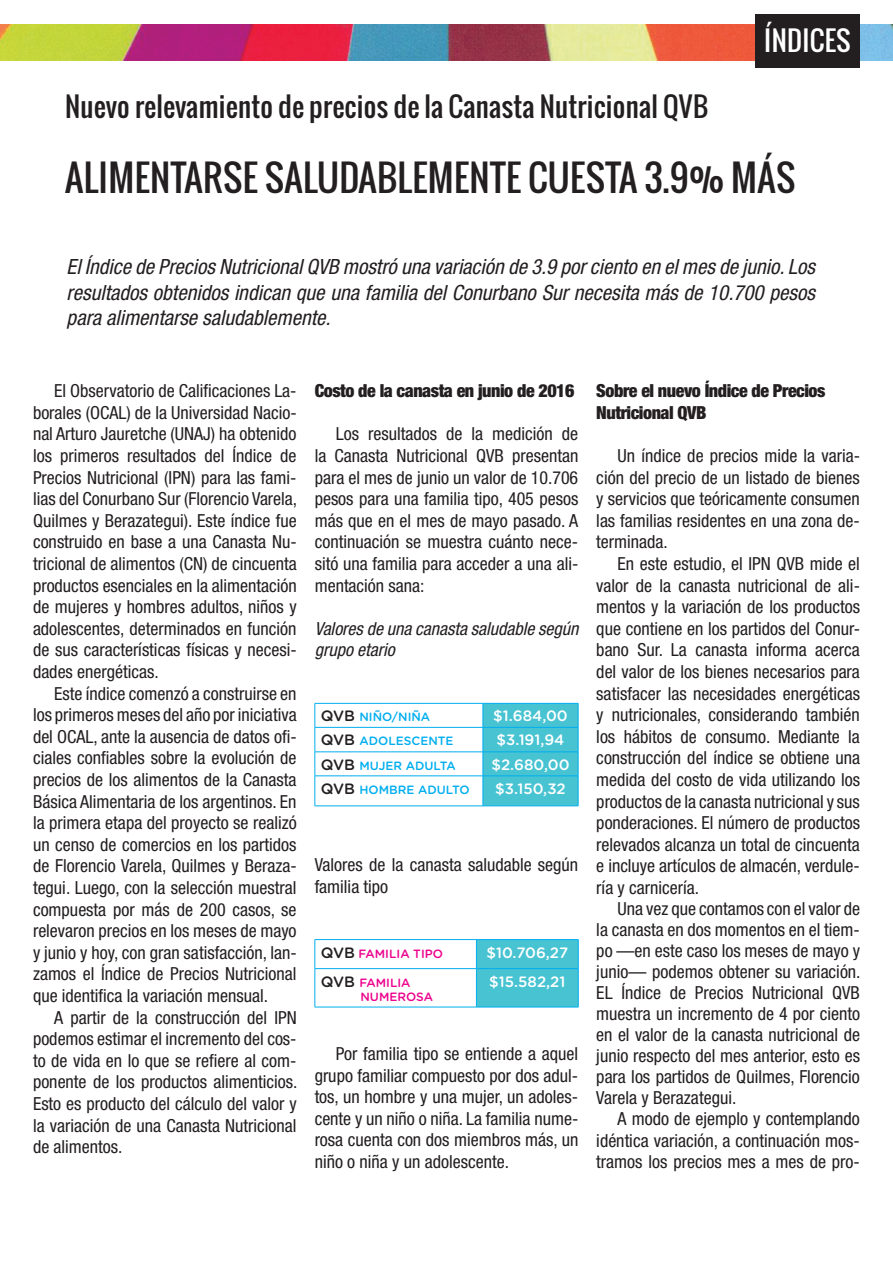
<style>
.page{position:relative;width:893px;height:1263px;background:#fff}
.page>*{position:absolute;margin:0;border:0;box-sizing:border-box;transform-origin:0 0}
.t1{font:36px "Oswald";letter-spacing:.01em;color:#231f20}
.t2{font:27px "Oswald";letter-spacing:.01em;color:#231f20}
.t3{font:27px "Oswald";letter-spacing:.01em;color:#fff}
.t4{font:italic condensed 21px/25.2px "Helvetica Neue LT Std";color:#231f20;text-align:justify}
.t5{font:condensed 18px/21.6px "Helvetica Neue LT Std";color:#231f20;text-align:justify}
.t6{font:900 condensed 18px/21.6px "Helvetica Neue LT Std";letter-spacing:-.025em;color:#231f20}
.t7{font:italic condensed 18px/21.6px "Helvetica Neue LT Std";color:#231f20}
.t8{font:500 15px "Gotham Rounded";color:#fff}
.t9{font:500 12px "Gotham Rounded";color:#00aeef}
.t10{font:500 12px/14.4px "Gotham Rounded";color:#ed028c}
.s1{font-size:15px;color:#231f20}
</style>
<div class="page">
<img style="left:0;top:24px;width:893px;height:36px">
<div style="left:755px;top:14px;width:105px;height:53px;background:#231f20"></div>
<hr style="left:315px;top:703px;width:168px;height:1px;background:#00aeef">
<hr style="left:315px;top:727px;width:168px;height:1px;background:#00aeef">
<hr style="left:315px;top:751px;width:168px;height:1px;background:#00aeef">
<svg style="left:315px;top:703px;width:1px;height:72px"></svg>
<svg style="left:483px;top:703px;width:96px;height:103px;background:#43c1d3"></svg>
<hr style="left:315px;top:775px;width:168px;height:1px;background:#00aeef">
<hr style="left:315px;top:776px;width:1px;height:30px;background:#00aeef">
<hr style="left:483px;top:775px;width:95px;height:1px;background:#00aeef">
<hr style="left:483px;top:776px;width:1px;height:30px;background:#00aeef">
<hr style="left:578px;top:776px;width:1px;height:30px;background:#00aeef">
<hr style="left:315px;top:806px;width:168px;height:1px;background:#00aeef">
<hr style="left:483px;top:806px;width:95px;height:1px;background:#00aeef">
<hr style="left:315px;top:939px;width:161px;height:1px;background:#00aeef">
<svg style="left:315px;top:940px;width:1px;height:28px"></svg>
<div style="left:476px;top:939px;width:103px;height:68px;background:#47c3d2"></div>
<hr style="left:315px;top:968px;width:161px;height:1px;background:#00aeef">
<hr style="left:315px;top:969px;width:1px;height:38px;background:#00aeef">
<hr style="left:476px;top:968px;width:102px;height:1px;background:#00aeef">
<hr style="left:476px;top:969px;width:1px;height:38px;background:#00aeef">
<hr style="left:578px;top:969px;width:1px;height:38px;background:#00aeef">
<hr style="left:315px;top:1007px;width:161px;height:1px;background:#00aeef">
<hr style="left:476px;top:1007px;width:102px;height:1px;background:#00aeef">
<h2 class="t3" style="left:764px;top:20px;width:88px">ÍNDICES</h2>
<h2 class="t2" style="left:65px;top:86px;width:644px">Nuevo relevamiento de precios de la Canasta Nutricional QVB</h2>
<h1 class="t1" style="left:65px;top:151px;width:732px">ALIMENTARSE SALUDABLEMENTE CUESTA 3.9% MÁS</h1>
<p class="t4" style="left:67px;top:255px;width:750px">El Índice de Precios Nutricional QVB mostró una variación de 3.9 por ciento en el mes de junio. Los resultados obtenidos indican que una familia del Conurbano Sur necesita más de 10.700 pesos para alimentarse saludablemente.</p>
<p class="t5" style="left:33px;top:380px;width:266px;text-indent:21px">El Observatorio de Calificaciones La&shy;borales (OCAL) de la Universidad Nacio&shy;nal Arturo Jauretche (UNAJ) ha obtenido los primeros resultados del Índice de Precios Nutricional (IPN) para las fami&shy;lias del Conurbano Sur (Florencio Varela, Quilmes y Berazategui). Este índice fue construido en base a una Canasta Nu&shy;tricional de alimentos (CN) de cincuenta productos esenciales en la alimentación de mujeres y hombres adultos, niños y adolescentes, determinados en función de sus características físicas y necesi&shy;dades energéticas.</p>
<p class="t5" style="left:33px;top:682px;width:265px;text-indent:21px">Este índice comenzó a construirse en los primeros meses del año por iniciativa del OCAL, ante la ausencia de datos ofi&shy;ciales confiables sobre la evolución de precios de los alimentos de la Canasta Básica Alimentaria de los argentinos. En la primera etapa del proyecto se realizó un censo de comercios en los partidos de Florencio Varela, Quilmes y Beraza&shy;tegui. Luego, con la selección muestral compuesta por más de 200 casos, se relevaron precios en los meses de mayo y junio y hoy, con gran satisfacción, lan&shy;zamos el Índice de Precios Nutricional que identifica la variación mensual.</p>
<p class="t5" style="left:33px;top:1006px;width:266px;text-indent:21px">A partir de la construcción del IPN podemos estimar el incremento del cos&shy;to de vida en lo que se refiere al com&shy;ponente de los productos alimenticios.<br>Esto es producto del cálculo del valor y la variación de una Canasta Nutricional de alimentos.</p>
<p class="t6" style="left:315px;top:380px;width:261px">Costo de la canasta en junio de 2016</p>
<p class="t5" style="left:315px;top:423px;width:265px;text-indent:21px">Los resultados de la medición de la Canasta Nutricional QVB presentan para el mes de junio un valor de 10.706 pesos para una familia tipo, 405 pesos más que en el mes de mayo pasado. A continuación se muestra cuánto nece&shy;sitó una familia para acceder a una ali&shy;mentación sana:</p>
<p class="t7" style="left:315px;top:618px;width:265px">Valores de una canasta saludable según grupo etario</p>
<p class="t9" style="left:321px;top:708px;width:111px"><span class="s1">QVB</span> NIÑO/NIÑA</p>
<p class="t8" style="left:493px;top:705px;width:76px">$1.684,00</p>
<p class="t9" style="left:321px;top:732px;width:134px"><span class="s1">QVB</span> ADOLESCENTE</p>
<p class="t8" style="left:496px;top:729px;width:70px">$3.191,94</p>
<p class="t9" style="left:321px;top:757px;width:136px"><span class="s1">QVB</span> MUJER ADULTA</p>
<p class="t8" style="left:491px;top:754px;width:80px">$2.680,00</p>
<p class="t9" style="left:321px;top:781px;width:150px"><span class="s1">QVB</span> HOMBRE ADULTO</p>
<p class="t8" style="left:495px;top:778px;width:72px">$3.150,32</p>
<p class="t5" style="left:315px;top:854px;width:265px">Valores de la canasta saludable según familia tipo</p>
<p class="t10" style="left:321px;top:946px;width:124px"><span class="s1">QVB</span> FAMILIA TIPO</p>
<p class="t8" style="left:486px;top:941px;width:83px">$10.706,27</p>
<p class="t10" style="left:360px;top:975px;width:74px;text-indent:-40px"><span class="s1">QVB</span> FAMILIA<br>NUMEROSA</p>
<p class="t8" style="left:489px;top:971px;width:78px">$15.582,21</p>
<p class="t5" style="left:315px;top:1043px;width:265px;text-indent:21px">Por familia tipo se entiende a aquel grupo familiar compuesto por dos adul&shy;tos, un hombre y una mujer, un adoles&shy;cente y un niño o niña. La familia nume&shy;rosa cuenta con dos miembros más, un niño o niña y un adolescente.</p>
<p class="t6" style="left:596px;top:380px;width:231px">Sobre el nuevo Índice de Precios<br>Nutricional QVB</p>
<p class="t5" style="left:596px;top:445px;width:265px;text-indent:21px">Un índice de precios mide la varia&shy;ción del precio de un listado de bienes y servicios que teóricamente consumen las familias residentes en una zona de&shy;terminada.</p>
<p class="t5" style="left:596px;top:553px;width:265px;text-indent:21px">En este estudio, el IPN QVB mide el valor de la canasta nutricional de ali&shy;mentos y la variación de los productos que contiene en los partidos del Conur&shy;bano Sur. La canasta informa acerca del valor de los bienes necesarios para satisfacer las necesidades energéticas y nutricionales, considerando también los hábitos de consumo. Mediante la construcción del índice se obtiene una medida del costo de vida utilizando los productos de la canasta nutricional y sus ponderaciones. El número de productos relevados alcanza un total de cincuenta e incluye artículos de almacén, verdule&shy;ría y carnicería.</p>
<p class="t5" style="left:596px;top:898px;width:266px;line-height:21px;text-indent:21px">Una vez que contamos con el valor de la canasta en dos momentos en el tiem&shy;po —en este caso los meses de mayo y junio— podemos obtener su variación.<br>EL Índice de Precios Nutricional QVB muestra un incremento de 4 por ciento en el valor de la canasta nutricional de junio respecto del mes anterior, esto es para los partidos de Quilmes, Florencio Varela y Berazategui.</p>
<p class="t5" style="left:596px;top:1108px;width:265px;text-indent:21px">A modo de ejemplo y contemplando idéntica variación, a continuación mos&shy;tramos los precios mes a mes de pro-</p>
</div>
